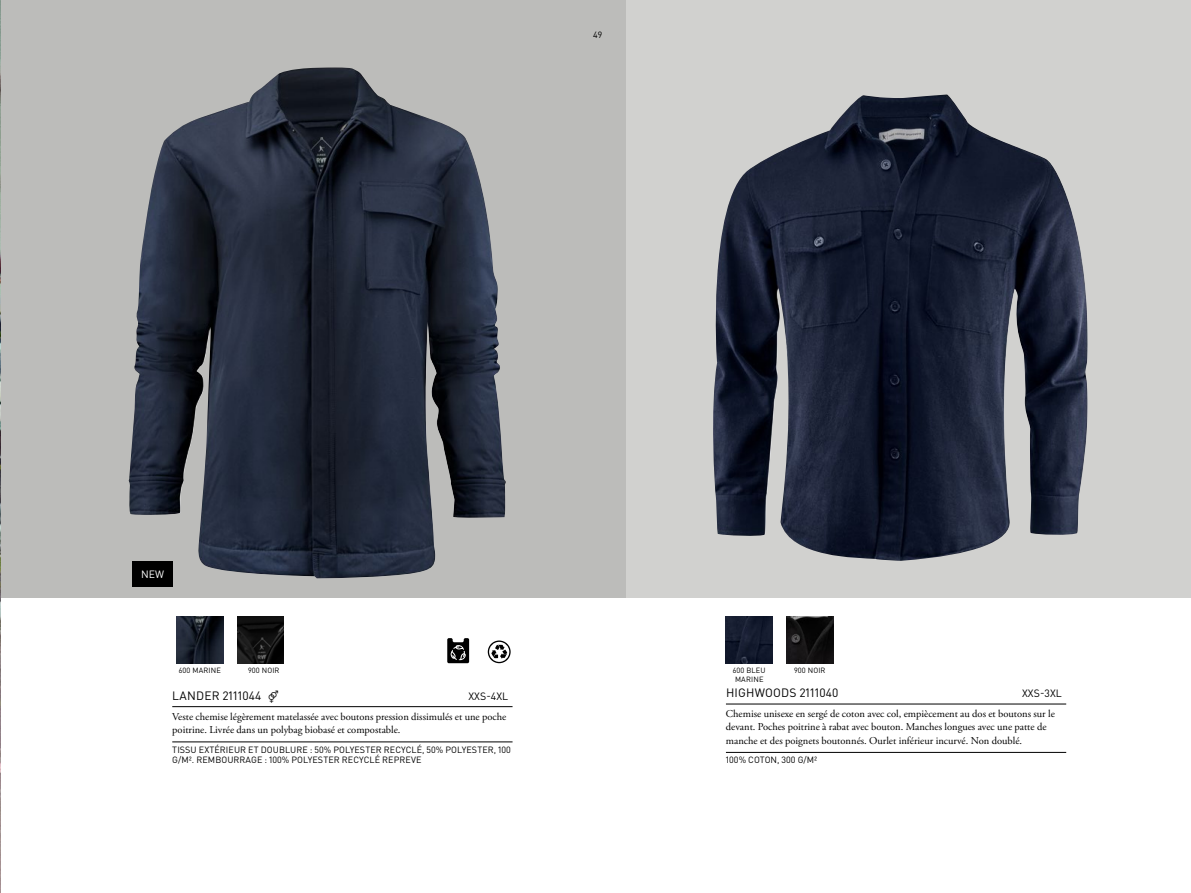
<style>
.page{position:relative;width:1191px;height:893px;background:#fff}
.page>*{position:absolute;margin:0;border:0;box-sizing:border-box;transform-origin:0 0}
.NAMN_H_21{font:12px "DIN Pro";letter-spacing:.01em;color:#000}
.BRÖD-H2021{font:10.5px/13.2px "Adobe Garamond Pro";color:#000}
.NAMN_H_21-2{font:10.5px "DIN Pro";letter-spacing:.01em;color:#000}
.BRÖDM20{font:10.5px "DIN Pro";color:#fff}
.Specs-H2021{font:9px/10.5px "DIN Pro";letter-spacing:.01em;color:#000}
.BRÖDM20-2{font:7.5px/9px "DIN Pro";letter-spacing:.02em;color:#000}
</style>
<div class="page">
<div style="left:0;top:0;width:626px;height:597px;background:#bcbcba"></div>
<div style="left:626px;top:0;width:565px;height:597px;background:#d1d1cf"></div>
<img style="left:713px;top:95px;width:375px;height:466px">
<img style="left:129px;top:68px;width:377px;height:510px">
<img style="left:726px;top:616px;width:46px;height:47px">
<img style="left:176px;top:616px;width:47px;height:47px">
<img style="left:786px;top:616px;width:47px;height:47px">
<img style="left:237px;top:616px;width:47px;height:47px">
<img style="left:0;top:0;width:1px;height:893px">
<svg style="left:447px;top:638px;width:22px;height:25px"></svg>
<svg style="left:488px;top:640px;width:22px;height:23px"></svg>
<hr style="left:726px;top:704px;width:340px;height:1px;background:#000">
<hr style="left:726px;top:752px;width:340px;height:1px;background:#000">
<hr style="left:172px;top:706px;width:340px;height:1px;background:#000">
<hr style="left:172px;top:742px;width:340px;height:1px;background:#000">
<div style="left:133px;top:561px;width:40px;height:25px;background:#000"></div>
<p class="Specs-H2021" style="left:593px;top:30px;width:11px">49</p>
<p class="BRÖDM20" style="left:141px;top:567px;width:24px">NEW</p>
<p class="BRÖDM20-2" style="left:179px;top:666px;width:43px">600 MARINE</p>
<p class="BRÖDM20-2" style="left:248px;top:666px;width:33px">900 NOIR</p>
<p class="NAMN_H_21" style="left:172px;top:687px;width:108px">LANDER 2111044 ⚤</p>
<p class="NAMN_H_21-2" style="left:468px;top:689px;width:41px">XXS-4XL</p>
<p class="BRÖD-H2021" style="left:172px;top:710px;width:335px">Veste chemise légèrement matelassée avec boutons pression dissimulés et une poche poitrine. Livrée dans un polybag biobasé et compostable.</p>
<p class="Specs-H2021" style="left:172px;top:744px;width:340px">TISSU EXTÉRIEUR ET DOUBLURE : 50% POLYESTER RECYCLÉ, 50% POLYESTER, 100<br>G/M². REMBOURRAGE : 100% POLYESTER RECYCLÉ REPREVE</p>
<p class="BRÖDM20-2" style="left:733px;top:666px;width:34px">600 BLEU<br>MARINE</p>
<p class="BRÖDM20-2" style="left:794px;top:666px;width:33px">900 NOIR</p>
<p class="NAMN_H_21" style="left:726px;top:684px;width:114px">HIGHWOODS 2111040</p>
<p class="NAMN_H_21-2" style="left:1022px;top:686px;width:41px">XXS-3XL</p>
<p class="BRÖD-H2021" style="left:726px;top:708px;width:330px">Chemise unisexe en sergé de coton avec col, empiècement au dos et boutons sur le devant. Poches poitrine à rabat avec bouton. Manches longues avec une patte de manche et des poignets boutonnés. Ourlet inférieur incurvé. Non doublé.</p>
<p class="Specs-H2021" style="left:726px;top:754px;width:93px">100% COTON, 300 G/M²</p>
</div>
